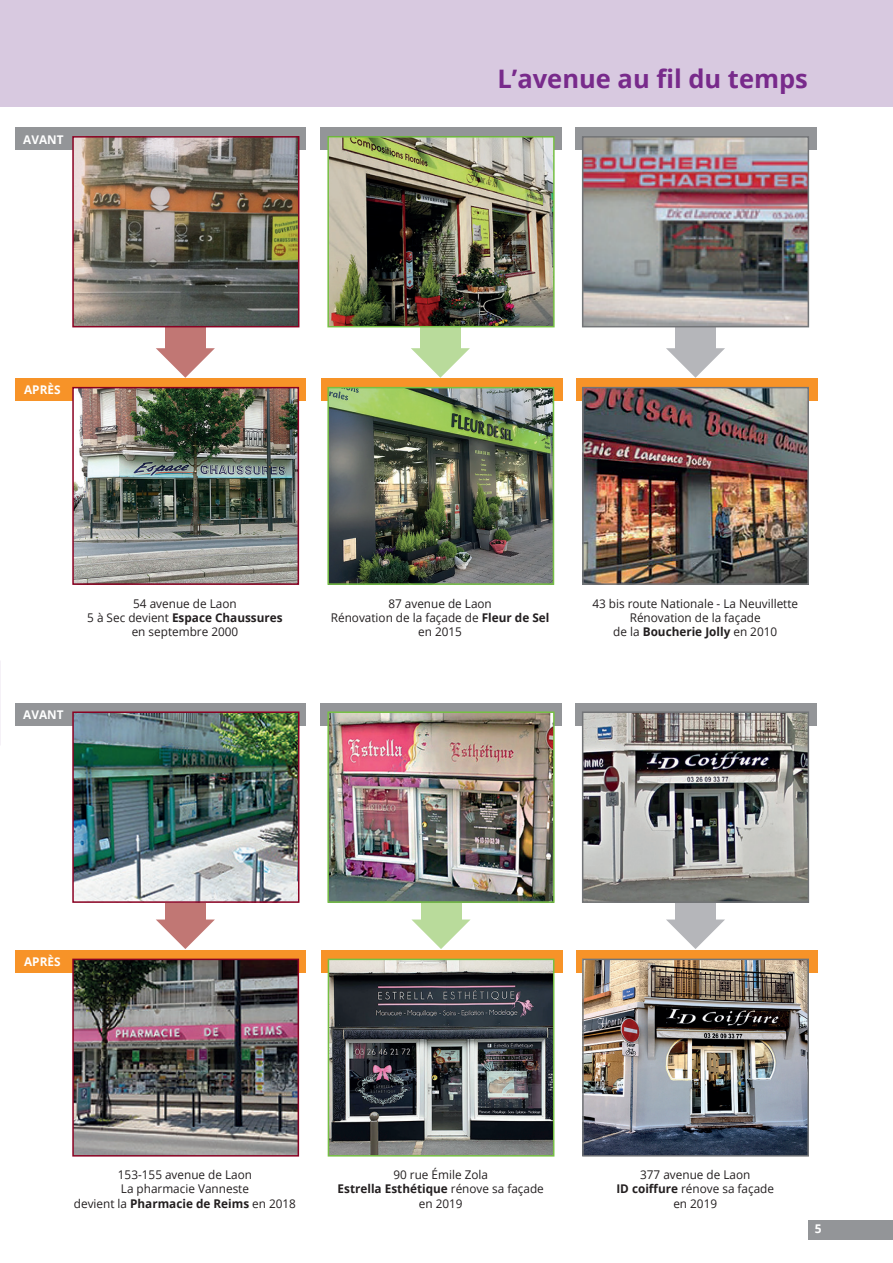
<style>
.page{position:relative;width:893px;height:1263px;background:#fff}
.page>*{position:absolute;margin:0;border:0;box-sizing:border-box;transform-origin:0 0}
.t1{font:700 25.5px "Open Sans";color:#782a8b}
.t2{font:12px/14.4px "Open Sans";color:#231f20;text-align:center}
.t3{font:700 12px "Open Sans";color:#fff}
.s1{font-weight:700}
</style>
<div class="page">
<div style="left:808px;top:1220px;width:85px;height:19px;background:#939598"></div>
<div style="left:16px;top:378px;width:290px;height:23px;background:#f79328"></div>
<div style="left:576px;top:378px;width:241px;height:23px;background:#f79328"></div>
<div style="left:321px;top:378px;width:241px;height:23px;background:#f79328"></div>
<div style="left:16px;top:950px;width:290px;height:23px;background:#f79328"></div>
<div style="left:576px;top:950px;width:241px;height:23px;background:#f79328"></div>
<div style="left:321px;top:950px;width:241px;height:23px;background:#f79328"></div>
<div style="left:0;top:0;width:893px;height:106px;background:#d8c9e0"></div>
<svg style="left:156px;top:348px;width:59px;height:30px"></svg>
<div style="left:165px;top:324px;width:41px;height:27px;background:#c17774"></div>
<svg style="left:156px;top:919px;width:59px;height:30px"></svg>
<div style="left:165px;top:895px;width:41px;height:27px;background:#c17774"></div>
<svg style="left:411px;top:348px;width:59px;height:30px"></svg>
<div style="left:420px;top:324px;width:41px;height:27px;background:#b9db9b"></div>
<svg style="left:666px;top:348px;width:59px;height:30px"></svg>
<div style="left:675px;top:324px;width:41px;height:27px;background:#b5b6ba"></div>
<svg style="left:666px;top:919px;width:59px;height:30px"></svg>
<div style="left:675px;top:895px;width:41px;height:27px;background:#b5b6ba"></div>
<svg style="left:411px;top:919px;width:60px;height:30px"></svg>
<div style="left:421px;top:895px;width:40px;height:27px;background:#b9db9b"></div>
<div style="left:15px;top:128px;width:290px;height:22px;background:#939598"></div>
<div style="left:575px;top:128px;width:242px;height:22px;background:#939598"></div>
<div style="left:320px;top:128px;width:241px;height:22px;background:#939598"></div>
<div style="left:15px;top:703px;width:290px;height:23px;background:#939598"></div>
<div style="left:575px;top:703px;width:242px;height:23px;background:#939598"></div>
<div style="left:320px;top:703px;width:241px;height:23px;background:#939598"></div>
<img style="left:75px;top:390px;width:221px;height:192px">
<div style="left:72px;top:387px;width:227px;height:198px;border:2px solid #8a0122"></div>
<img style="left:75px;top:962px;width:221px;height:191px">
<div style="left:72px;top:959px;width:227px;height:197px;border:2px solid #8a0122"></div>
<img style="left:330px;top:390px;width:221px;height:192px">
<div style="left:327px;top:387px;width:227px;height:198px;border:2px solid #76c043"></div>
<img style="left:585px;top:390px;width:221px;height:192px">
<div style="left:582px;top:387px;width:227px;height:198px;border:2px solid #727477"></div>
<img style="left:585px;top:962px;width:221px;height:191px">
<div style="left:582px;top:959px;width:227px;height:197px;border:2px solid #727477"></div>
<img style="left:331px;top:962px;width:220px;height:191px">
<div style="left:328px;top:959px;width:226px;height:197px;border:2px solid #76c043"></div>
<img style="left:75px;top:139px;width:221px;height:185px">
<div style="left:72px;top:136px;width:227px;height:191px;border:2px solid #8a0122"></div>
<img style="left:75px;top:714px;width:221px;height:186px">
<div style="left:72px;top:711px;width:227px;height:192px;border:2px solid #8a0122"></div>
<img style="left:330px;top:139px;width:222px;height:185px">
<div style="left:327px;top:136px;width:228px;height:191px;border:2px solid #76c043"></div>
<img style="left:585px;top:139px;width:221px;height:185px">
<div style="left:582px;top:136px;width:227px;height:191px;border:2px solid #727477"></div>
<img style="left:585px;top:714px;width:221px;height:186px">
<div style="left:582px;top:711px;width:227px;height:192px;border:2px solid #727477"></div>
<img style="left:330px;top:714px;width:222px;height:186px">
<div style="left:327px;top:711px;width:228px;height:192px;border:2px solid #76c043"></div>
<p class="t3" style="left:23px;top:131px;width:42px">AVANT</p>
<h1 class="t1" style="left:497px;top:60px;width:312px">L’avenue au fil du temps</h1>
<p class="t3" style="left:24px;top:381px;width:38px">APRÈS</p>
<p class="t2" style="left:87px;top:596px;width:197px">54 avenue de Laon<br>5 à Sec devient <span class="s1">Espace Chaussures </span>en septembre 2000</p>
<p class="t2" style="left:331px;top:596px;width:220px">87 avenue de Laon<br>Rénovation de la façade de <span class="s1">Fleur de Sel </span>en 2015</p>
<p class="t2" style="left:592px;top:596px;width:207px">43 bis route Nationale - La Neuvillette<br>Rénovation de la façade<br>de la <span class="s1">Boucherie Jolly</span> en 2010</p>
<p class="t3" style="left:23px;top:706px;width:42px">AVANT</p>
<p class="t3" style="left:24px;top:953px;width:38px">APRÈS</p>
<p class="t2" style="left:338px;top:1167px;width:208px">90 rue Émile Zola<br><span class="s1">Estrella Esthétique</span> rénove sa façade en 2019</p>
<p class="t2" style="left:74px;top:1167px;width:224px">153-155 avenue de Laon<br>La pharmacie Vanneste<br>devient la <span class="s1">Pharmacie de Reims</span> en 2018</p>
<p class="t2" style="left:616px;top:1167px;width:159px">377 avenue de Laon<br><span class="s1">ID coiffure</span> rénove sa façade en 2019</p>
<p class="t3" style="left:815px;top:1220px;width:8px">5</p>
</div>
